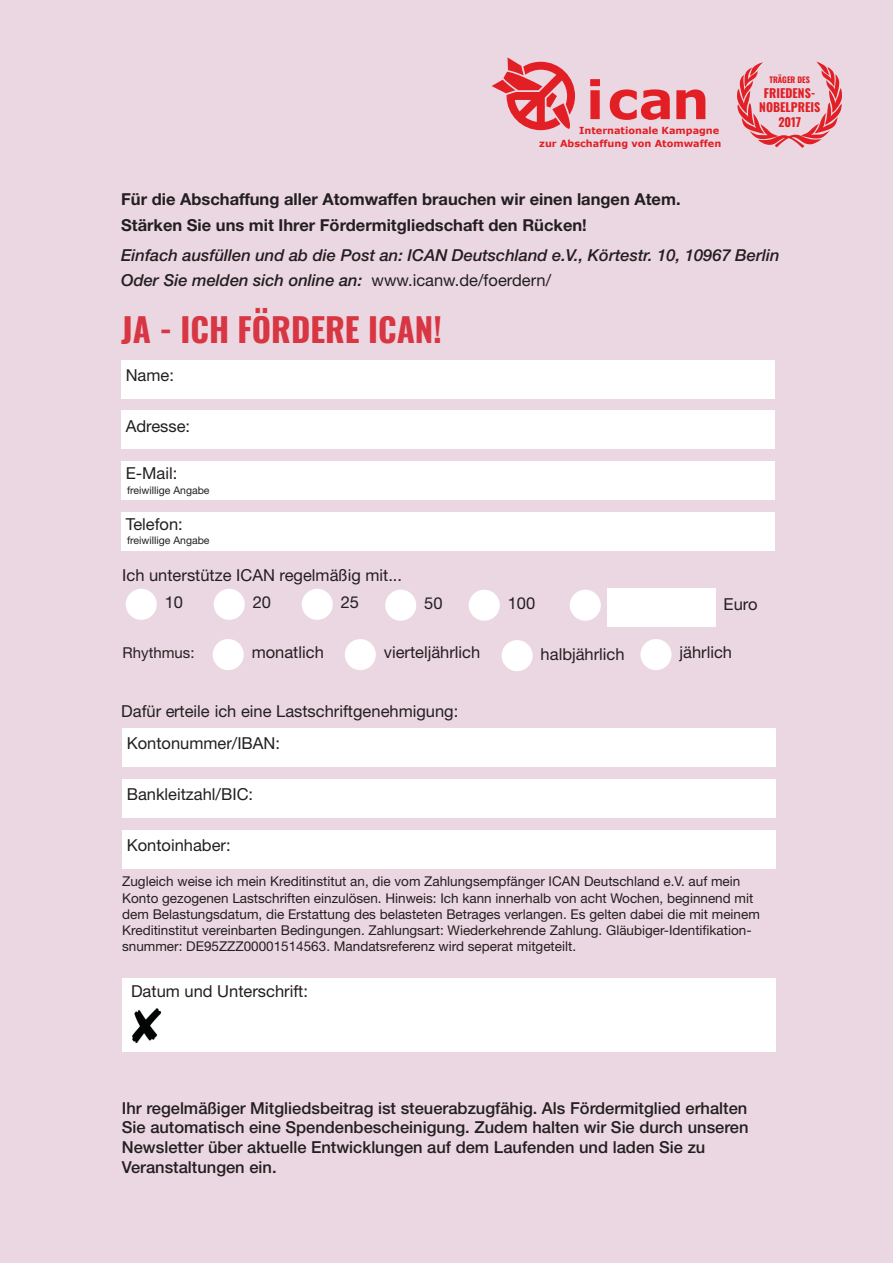
<style>
.page{position:relative;width:893px;height:1263px;background:#ebd7e1}
.page>*{position:absolute;margin:0;border:0;box-sizing:border-box;transform-origin:0 0}
.t1{font:700 52.65px "Verdana";color:#e11f25}
.t2{font:700 33px "Oswald";color:#d83643}
.t3{font:16.5px/27.5px "Helvetica Neue LT Std";color:#231f20}
.t4{font:500 16.5px/19.8px "Helvetica Neue LT Std";color:#231f20}
.t5{font:italic 500 16.5px/25.5px "Helvetica Neue LT Std";color:#231f20}
.t6{font:700 16.5px/25.5px "Helvetica Neue LT Std";color:#231f20}
.t7{font:15px "Helvetica Neue LT Std";color:#231f20}
.t8{font:13.5px/16.2px "Helvetica Neue LT Std";color:#231f20}
.t9{font:700 12px/14.5px "Oswald";color:#e11f25;text-align:center}
.t10{font:10.5px "Helvetica Neue LT Std";color:#231f20}
.t11{font:700 9.75px "Verdana";color:#e11f25}
.t12{font:700 8.1px "Oswald";color:#e11f25}
.s1{font-weight:400;font-style:normal}
</style>
<div class="page">
<svg style="left:492px;top:57px;width:83px;height:73px"></svg>
<svg style="left:737px;top:62px;width:105px;height:86px"></svg>
<div style="left:121px;top:360px;width:654px;height:39px;background:#fff"></div>
<div style="left:121px;top:411px;width:654px;height:38px;background:#fff"></div>
<div style="left:121px;top:461px;width:654px;height:39px;background:#fff"></div>
<div style="left:121px;top:512px;width:654px;height:38px;background:#fff"></div>
<div style="left:126px;top:589px;width:31px;height:31px;background:#fff;border-radius:50%"></div>
<div style="left:214px;top:589px;width:31px;height:31px;background:#fff;border-radius:50%"></div>
<div style="left:302px;top:589px;width:31px;height:31px;background:#fff;border-radius:50%"></div>
<div style="left:385px;top:590px;width:31px;height:31px;background:#fff;border-radius:50%"></div>
<div style="left:469px;top:590px;width:31px;height:31px;background:#fff;border-radius:50%"></div>
<div style="left:570px;top:590px;width:31px;height:31px;background:#fff;border-radius:50%"></div>
<div style="left:607px;top:588px;width:108px;height:38px;background:#fff"></div>
<div style="left:213px;top:639px;width:31px;height:31px;background:#fff;border-radius:50%"></div>
<div style="left:345px;top:639px;width:31px;height:31px;background:#fff;border-radius:50%"></div>
<div style="left:502px;top:640px;width:31px;height:31px;background:#fff;border-radius:50%"></div>
<div style="left:640px;top:639px;width:31px;height:31px;background:#fff;border-radius:50%"></div>
<div style="left:122px;top:728px;width:654px;height:39px;background:#fff"></div>
<div style="left:122px;top:779px;width:654px;height:39px;background:#fff"></div>
<div style="left:122px;top:830px;width:654px;height:38px;background:#fff"></div>
<div style="left:122px;top:978px;width:654px;height:74px;background:#fff"></div>
<img style="left:132px;top:1008px;width:29px;height:34px">
<h1 class="t1" style="left:586px;top:66px;width:125px">ican</h1>
<p class="t11" style="left:539px;top:137px;width:184px">zur Abschaffung von Atomwaffen</p>
<p class="t11" style="left:579px;top:125px;width:142px">Internationale Kampagne</p>
<p class="t12" style="left:769px;top:76px;width:42px">TRÄGER DES</p>
<p class="t9" style="left:759px;top:86px;width:63px">FRIEDENS-<br>NOBELPREIS<br>2017</p>
<p class="t6" style="left:121px;top:186px;width:561px">Für die Abschaffung aller Atomwaffen brauchen wir einen langen Atem.<br>Stärken Sie uns mit Ihrer Fördermitgliedschaft den Rücken!</p>
<p class="t5" style="left:121px;top:242px;width:660px">Einfach ausfüllen und ab die Post an: ICAN Deutschland e.V., Körtestr. 10, 10967 Berlin<br>Oder Sie melden sich online an: <span class="s1">www.icanw.de/foerdern/</span></p>
<h2 class="t2" style="left:121px;top:312px;width:322px">JA - ICH FÖRDERE ICAN!</h2>
<p class="t3" style="left:126px;top:361px;width:50px">Name:</p>
<p class="t3" style="left:126px;top:412px;width:66px">Adresse:</p>
<p class="t3" style="left:126px;top:459px;width:53px">E-Mail:</p>
<p class="t10" style="left:127px;top:484px;width:84px">freiwillige Angabe</p>
<p class="t3" style="left:126px;top:510px;width:59px">Telefon:</p>
<p class="t10" style="left:127px;top:534px;width:84px">freiwillige Angabe</p>
<p class="t3" style="left:165px;top:561px;width:239px;text-indent:-42px">Ich unterstütze ICAN regelmäßig mit...<br>10</p>
<p class="t3" style="left:253px;top:588px;width:20px">20</p>
<p class="t3" style="left:341px;top:588px;width:20px">25</p>
<p class="t3" style="left:424px;top:589px;width:20px">50</p>
<p class="t3" style="left:508px;top:589px;width:29px">100</p>
<p class="t3" style="left:724px;top:590px;width:35px">Euro</p>
<p class="t3" style="left:252px;top:639px;width:74px">monatlich</p>
<p class="t3" style="left:384px;top:639px;width:98px">vierteljährlich</p>
<p class="t3" style="left:541px;top:640px;width:86px">halbjährlich</p>
<p class="t3" style="left:679px;top:639px;width:54px">jährlich</p>
<p class="t7" style="left:123px;top:643px;width:73px">Rhythmus:</p>
<p class="t3" style="left:127px;top:695px;width:333px;line-height:32.1px;text-indent:-5px">Dafür erteile ich eine Lastschriftgenehmigung:<br>Kontonummer/IBAN:</p>
<p class="t3" style="left:127px;top:780px;width:128px">Bankleitzahl/BIC:</p>
<p class="t3" style="left:127px;top:831px;width:105px">Kontoinhaber:</p>
<p class="t8" style="left:122px;top:873px;width:639px">Zugleich weise ich mein Kreditinstitut an, die vom Zahlungsempfänger ICAN Deutschland e.V. auf mein Konto gezogenen Lastschriften einzulösen. Hinweis: Ich kann innerhalb von acht Wochen, beginnend mit dem Belastungsdatum, die Erstattung des belasteten Betrages verlangen. Es gelten dabei die mit meinem Kreditinstitut vereinbarten Bedingungen. Zahlungsart: Wiederkehrende Zahlung. Gläubiger-Identifikation&shy;snummer: DE95ZZZ00001514563. Mandatsreferenz wird seperat mitgeteilt.</p>
<p class="t3" style="left:131px;top:977px;width:178px">Datum und Unterschrift:</p>
<p class="t4" style="left:122px;top:1097px;width:628px">Ihr regelmäßiger Mitgliedsbeitrag ist steuerabzugfähig. Als Fördermitglied erhalten Sie automatisch eine Spendenbescheinigung. Zudem halten wir Sie durch unseren Newsletter über aktuelle Entwicklungen auf dem Laufenden und laden Sie zu Veranstaltungen ein.</p>
</div>
